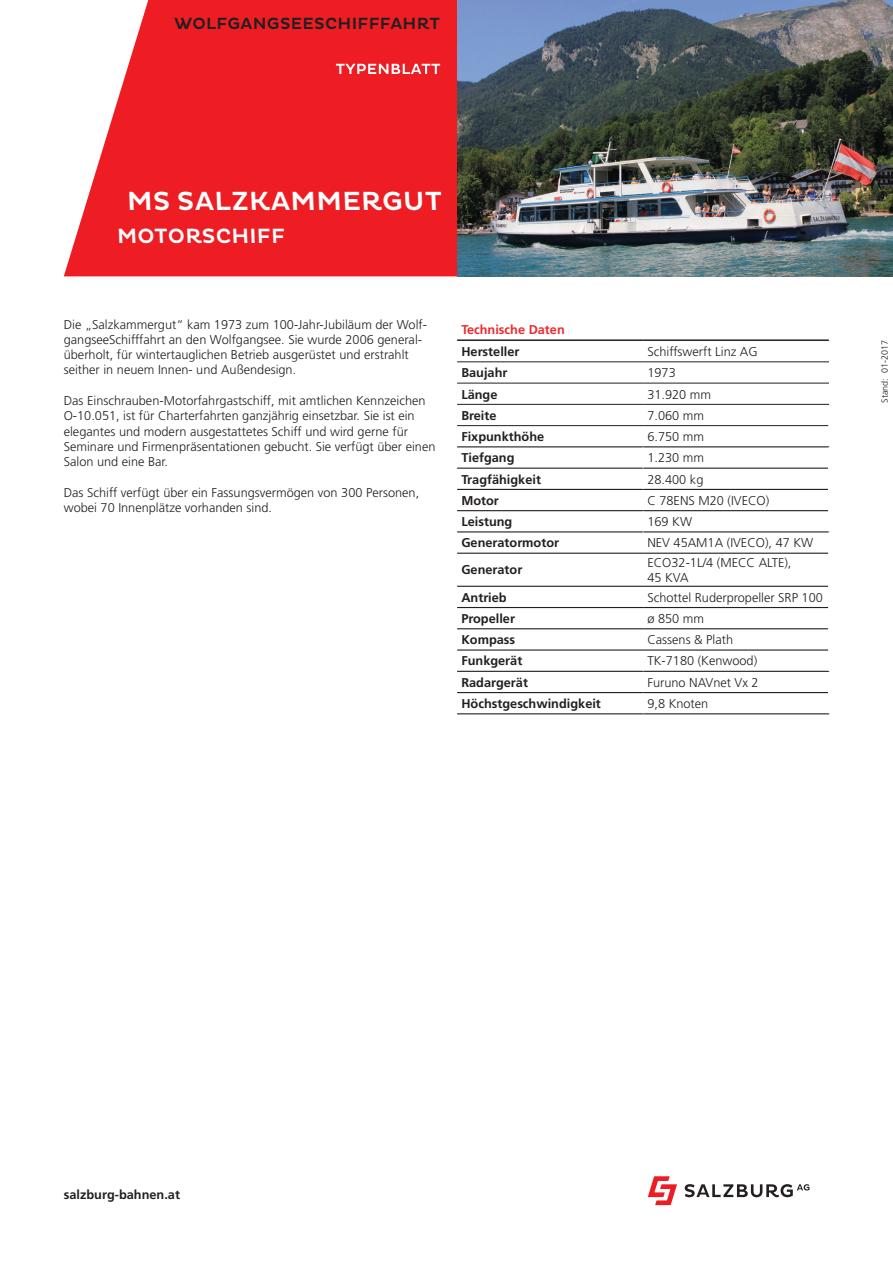
<style>
.page{position:relative;width:893px;height:1263px;background:#fff}
.page>*{position:absolute;margin:0;border:0;box-sizing:border-box;transform-origin:0 0}
.t1{font:500 26.7px "Pluto";color:#fff}
.t2{font:500 21px "Pluto";color:#fff}
.t3{font:500 16.5px "Pluto";letter-spacing:.015em;color:#231f20}
.t4{font:300 12.75px/15.3px "Frutiger LT Std";color:#231f20}
.t5{font:700 12.75px "Frutiger LT Std";color:#231f20}
.t6{font:700 12.75px "Frutiger LT Std";color:#ee292f}
.t7{font:300 9px "Frutiger LT Std";color:#231f20}
</style>
<div class="page">
<svg style="left:64px;top:0;width:393px;height:276px;background:#ef353a"></svg>
<hr style="left:457px;top:339px;width:186px;height:2px;background:#231f20">
<hr style="left:643px;top:339px;width:186px;height:2px;background:#231f20">
<hr style="left:457px;top:361px;width:186px;height:1px;background:#231f20">
<hr style="left:643px;top:361px;width:186px;height:1px;background:#231f20">
<hr style="left:457px;top:383px;width:186px;height:1px;background:#231f20">
<hr style="left:643px;top:383px;width:186px;height:1px;background:#231f20">
<hr style="left:457px;top:404px;width:186px;height:1px;background:#231f20">
<hr style="left:643px;top:404px;width:186px;height:1px;background:#231f20">
<hr style="left:457px;top:425px;width:186px;height:1px;background:#231f20">
<hr style="left:643px;top:425px;width:185px;height:1px;background:#231f20">
<hr style="left:457px;top:446px;width:186px;height:1px;background:#231f20">
<hr style="left:643px;top:446px;width:186px;height:1px;background:#231f20">
<hr style="left:457px;top:468px;width:186px;height:1px;background:#231f20">
<hr style="left:643px;top:468px;width:185px;height:1px;background:#231f20">
<hr style="left:457px;top:489px;width:186px;height:1px;background:#231f20">
<hr style="left:643px;top:489px;width:185px;height:1px;background:#231f20">
<hr style="left:457px;top:510px;width:186px;height:1px;background:#231f20">
<hr style="left:643px;top:510px;width:185px;height:1px;background:#231f20">
<hr style="left:457px;top:531px;width:186px;height:1px;background:#231f20">
<hr style="left:643px;top:531px;width:186px;height:1px;background:#231f20">
<hr style="left:457px;top:671px;width:186px;height:1px;background:#231f20">
<hr style="left:643px;top:671px;width:186px;height:1px;background:#231f20">
<hr style="left:457px;top:692px;width:186px;height:1px;background:#231f20">
<hr style="left:643px;top:692px;width:185px;height:1px;background:#231f20">
<hr style="left:457px;top:713px;width:186px;height:1px;background:#231f20">
<hr style="left:643px;top:713px;width:186px;height:1px;background:#231f20">
<svg style="left:643px;top:361px;width:1px;height:192px"></svg>
<svg style="left:828px;top:339px;width:1px;height:194px"></svg>
<hr style="left:457px;top:553px;width:186px;height:1px;background:#231f20">
<hr style="left:643px;top:553px;width:185px;height:1px;background:#231f20">
<hr style="left:457px;top:586px;width:186px;height:1px;background:#231f20">
<hr style="left:643px;top:586px;width:185px;height:1px;background:#231f20">
<hr style="left:457px;top:607px;width:186px;height:1px;background:#231f20">
<hr style="left:643px;top:607px;width:185px;height:1px;background:#231f20">
<hr style="left:457px;top:628px;width:186px;height:1px;background:#231f20">
<hr style="left:643px;top:628px;width:185px;height:1px;background:#231f20">
<hr style="left:457px;top:649px;width:186px;height:2px;background:#231f20">
<hr style="left:643px;top:649px;width:185px;height:2px;background:#231f20">
<svg style="left:685px;top:1184px;width:124px;height:13px"></svg>
<svg style="left:648px;top:1176px;width:29px;height:29px"></svg>
<img style="left:457px;top:0;width:436px;height:276px">
<svg style="left:336px;top:64px;width:104px;height:10px"></svg>
<p class="t3" style="left:174px;top:14px;width:267px">WOLFGANGSEESCHIFFFAHRT</p>
<h1 class="t1" style="left:127px;top:185px;width:318px">MS SALZKAMM ERGUT</h1>
<h2 class="t2" style="left:117px;top:223px;width:170px">MOTORSCHIFF</h2>
<p class="t4" style="left:64px;top:317px;width:365px">Die „Salzkammergut“ kam 1973 zum 100-Jahr-Jubiläum der Wolf&shy;gangseeSchifffahrt an den Wolfgangsee. Sie wurde 2006 general&shy;überholt, für wintertauglichen Betrieb ausgerüstet und erstrahlt seither in neuem Innen- und Außendesign.</p>
<p class="t4" style="left:64px;top:393px;width:373px">Das Einschrauben-Motorfahrgastschiff, mit amtlichen Kennzeichen O-10.051, ist für Charterfahrten ganzjährig einsetzbar. Sie ist ein elegantes und modern ausgestattetes Schiff und wird gerne für Seminare und Firmenpräsentationen gebucht. Sie verfügt über einen Salon und eine Bar.</p>
<p class="t4" style="left:64px;top:485px;width:357px">Das Schiff verfügt über ein Fassungsvermögen von 300 Personen, wobei 70 Innenplätze vorhanden sind.</p>
<p class="t6" style="left:461px;top:322px;width:105px">Technische Daten</p>
<p class="t5" style="left:461px;top:344px;width:60px">Hersteller</p>
<p class="t4" style="left:647px;top:344px;width:112px">Schiffswerft Linz AG</p>
<p class="t5" style="left:461px;top:365px;width:48px">Baujahr</p>
<p class="t4" style="left:647px;top:365px;width:30px">1973</p>
<p class="t5" style="left:461px;top:387px;width:38px">Länge</p>
<p class="t4" style="left:647px;top:387px;width:65px">31.920 mm</p>
<p class="t5" style="left:461px;top:408px;width:37px">Breite</p>
<p class="t4" style="left:647px;top:408px;width:58px">7.060 mm</p>
<p class="t5" style="left:461px;top:429px;width:84px">Fixpunkthöhe</p>
<p class="t4" style="left:647px;top:429px;width:58px">6.750 mm</p>
<p class="t5" style="left:461px;top:450px;width:55px">Tiefgang</p>
<p class="t4" style="left:647px;top:450px;width:58px">1.230 mm</p>
<p class="t5" style="left:461px;top:472px;width:81px">Tragfähigkeit</p>
<p class="t4" style="left:647px;top:472px;width:57px">28.400 kg</p>
<p class="t5" style="left:461px;top:493px;width:39px">Motor</p>
<p class="t4" style="left:647px;top:493px;width:123px">C 78ENS M20 (IVECO)</p>
<p class="t5" style="left:461px;top:514px;width:52px">Leistung</p>
<p class="t4" style="left:647px;top:514px;width:46px">169 KW</p>
<p class="t5" style="left:461px;top:535px;width:99px">Generatormotor</p>
<p class="t4" style="left:647px;top:535px;width:167px">NEV 45AM1A (IVECO), 47 KW</p>
<p class="t5" style="left:461px;top:562px;width:62px">Generator</p>
<p class="t4" style="left:647px;top:555px;width:146px">ECO32-1L/4 (MECC ALTE),<br>45 KVA</p>
<p class="t5" style="left:461px;top:590px;width:47px">Antrieb</p>
<p class="t4" style="left:647px;top:590px;width:177px">Schottel Ruderpropeller SRP 100</p>
<p class="t5" style="left:461px;top:611px;width:55px">Propeller</p>
<p class="t4" style="left:647px;top:611px;width:58px">ø 850 mm</p>
<p class="t5" style="left:461px;top:632px;width:55px">Kompass</p>
<p class="t4" style="left:647px;top:632px;width:87px">Cassens &amp; Plath</p>
<p class="t5" style="left:461px;top:653px;width:62px">Funkgerät</p>
<p class="t4" style="left:647px;top:653px;width:111px">TK-7180 (Kenwood)</p>
<p class="t5" style="left:461px;top:675px;width:68px">Radargerät</p>
<p class="t4" style="left:647px;top:675px;width:113px">Furuno NAVnet Vx 2</p>
<p class="t5" style="left:461px;top:696px;width:141px">Höchstgeschwindigkeit</p>
<p class="t4" style="left:647px;top:696px;width:62px">9,8 Knoten</p>
<p class="t7" style="left:879px;top:403px;width:64px;rotate:-90deg">Stand: 01-2017</p>
<p class="t5" style="left:64px;top:1187px;width:118px">salzburg-bahnen.at</p>
</div>
